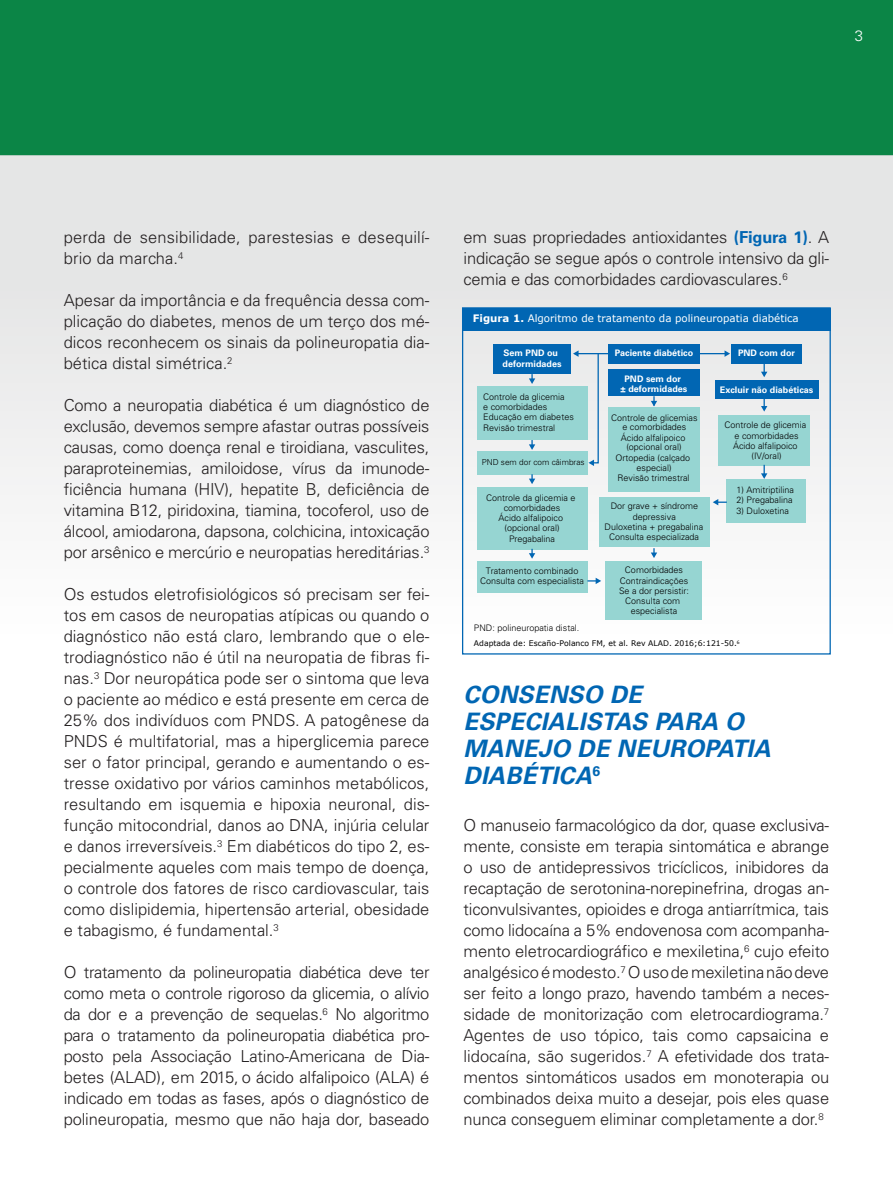
<style>
.page{position:relative;width:893px;height:1191px;background:#fff}
.page>*{position:absolute;margin:0;border:0;box-sizing:border-box;transform-origin:0 0}
.t1{font:italic 700 24px/27px "Univers LT Std";letter-spacing:.01em;color:#0166b3}
.t2{font:300 16.5px/21px "Univers LT Std";letter-spacing:-.01em;color:#231f20;text-align:justify}
.t3{font:300 16.5px/21px "Univers LT Std";letter-spacing:.01em;color:#231f20}
.t4{font:300 15px "Univers LT Std";color:#fff}
.t5{font:10.35px "Verdana";color:#fff}
.t6{font:300 9px/10.4px "Univers LT Std";color:#000001;text-align:center}
.t7{font:700 9px/10.4px "Univers LT Std";color:#fff}
.t8{font:300 8.25px "Univers LT Std";color:#000001}
.t9{font:7.65px "Verdana";color:#000001}
.s1{font-weight:700;color:#0166b3}
.s2{font-weight:700}
</style>
<div class="page">
<div style="left:0;top:0;width:893px;height:155px;background:#0b8546"></div>
<div style="left:0;top:155px;width:893px;height:493px;background:linear-gradient(to bottom,#dfe0e1,#fbfcfd)"></div>
<div style="left:477px;top:487px;width:110px;height:62px;background:#96d5d2"></div>
<div style="left:599px;top:497px;width:110px;height:50px;background:#96d5d2"></div>
<div style="left:605px;top:560px;width:97px;height:59px;background:#96d5d2"></div>
<div style="left:477px;top:561px;width:110px;height:31px;background:#96d5d2"></div>
<div style="left:493px;top:344px;width:78px;height:30px;background:#0166b3"></div>
<div style="left:608px;top:344px;width:92px;height:19px;background:#0166b3"></div>
<div style="left:608px;top:369px;width:92px;height:27px;background:#0166b3"></div>
<div style="left:608px;top:407px;width:92px;height:85px;background:#96d5d2"></div>
<div style="left:718px;top:415px;width:92px;height:50px;background:#96d5d2"></div>
<div style="left:726px;top:479px;width:80px;height:43px;background:#96d5d2"></div>
<div style="left:477px;top:386px;width:110px;height:54px;background:#96d5d2"></div>
<div style="left:477px;top:451px;width:110px;height:23px;background:#96d5d2"></div>
<div style="left:715px;top:380px;width:103px;height:19px;background:#0166b3"></div>
<div style="left:732px;top:344px;width:70px;height:19px;background:#0166b3"></div>
<div style="left:463px;top:308px;width:368px;height:23px;background:#0166b3"></div>
<svg style="left:529px;top:374px;width:6px;height:10px"></svg>
<svg style="left:529px;top:440px;width:6px;height:10px"></svg>
<svg style="left:529px;top:474px;width:6px;height:10px"></svg>
<svg style="left:529px;top:549px;width:6px;height:10px"></svg>
<svg style="left:651px;top:548px;width:6px;height:10px"></svg>
<svg style="left:587px;top:578px;width:14px;height:6px"></svg>
<hr style="left:578px;top:353px;width:31px;height:1px;background:#0166b3">
<svg style="left:573px;top:350px;width:6px;height:7px"></svg>
<svg style="left:700px;top:350px;width:30px;height:7px"></svg>
<svg style="left:588px;top:354px;width:11px;height:112px"></svg>
<svg style="left:761px;top:363px;width:6px;height:14px"></svg>
<svg style="left:761px;top:399px;width:6px;height:12px"></svg>
<svg style="left:761px;top:465px;width:6px;height:14px"></svg>
<svg style="left:713px;top:499px;width:14px;height:6px"></svg>
<svg style="left:651px;top:396px;width:6px;height:10px"></svg>
<p class="t4" style="left:855px;top:26px;width:10px">3</p>
<p class="t3" style="left:64px;top:227px;width:367px">perda de sensibilidade, parestesias e desequilí&shy;brio da marcha.<sup>4</sup></p>
<p class="t2" style="left:64px;top:290px;width:367px">Apesar da importância e da frequência dessa com&shy;plicação do diabetes, menos de um terço dos mé&shy;dicos reconhecem os sinais da polineuropatia dia&shy;bética distal simétrica.<sup>2</sup></p>
<p class="t2" style="left:64px;top:395px;width:367px">Como a neuropatia diabética é um diagnóstico de exclusão, devemos sempre afastar outras possíveis causas, como doença renal e tiroidiana, vasculites, paraproteinemias, amiloidose, vírus da imunode&shy;ficiência humana (HIV), hepatite B, deficiência de vitamina B12, piridoxina, tiamina, tocoferol, uso de álcool, amiodarona, dapsona, colchicina, intoxicação por arsênico e mercúrio e neuropatias hereditárias.<sup>3</sup></p>
<p class="t2" style="left:64px;top:584px;width:367px">Os estudos eletrofisiológicos só precisam ser fei&shy;tos em casos de neuropatias atípicas ou quando o diagnóstico não está claro, lembrando que o ele&shy;trodiagnóstico não é útil na neuropatia de fibras fi&shy;nas.<sup>3</sup> Dor neuropática pode ser o sintoma que leva o paciente ao médico e está presente em cerca de 25% dos indivíduos com PNDS. A patogênese da PNDS é multifatorial, mas a hiperglicemia parece ser o fator principal, gerando e aumentando o es&shy;tresse oxidativo por vários caminhos metabólicos, resultando em isquemia e hipoxia neuronal, dis&shy;função mitocondrial, danos ao DNA, injúria celular e danos irreversíveis.<sup>3</sup> Em diabéticos do tipo 2, es&shy;pecialmente aqueles com mais tempo de doença, o controle dos fatores de risco cardiovascular, tais como dislipidemia, hipertensão arterial, obesidade e tabagismo, é fundamental.<sup>3</sup></p>
<p class="t2" style="left:64px;top:962px;width:367px">O tratamento da polineuropatia diabética deve ter como meta o controle rigoroso da glicemia, o alívio da dor e a prevenção de sequelas.<sup>6</sup> No algoritmo para o tratamento da polineuropatia diabética pro&shy;posto pela Associação Latino-Americana de Dia&shy;betes (ALAD), em 2015, o ácido alfalipoico (ALA) é indicado em todas as fases, após o diagnóstico de polineuropatia, mesmo que não haja dor, baseado</p>
<p class="t2" style="left:463px;top:227px;width:367px">em suas propriedades antioxidantes <span class="s1">(Figura 1)</span>. A indicação se segue após o controle intensivo da gli&shy;cemia e das comorbidades cardiovasculares.<sup>6</sup></p>
<p class="t5" style="left:473px;top:312px;width:327px"><span class="s2">Figura 1.</span> Algoritmo de tratamento da polineuropatia diabética</p>
<p class="t7" style="left:503px;top:348px;width:60px">Sem PND ou deformidades</p>
<p class="t7" style="left:615px;top:348px;width:80px">Paciente diabético</p>
<p class="t7" style="left:738px;top:348px;width:58px">PND com dor</p>
<p class="t7" style="left:720px;top:385px;width:95px">Excluir não diabéticas</p>
<p class="t6" style="left:724px;top:420px;width:84px">Controle de glicemia e comorbidades<br>Ácido alfalipoico (IV/oral)</p>
<p class="t6" style="left:737px;top:485px;width:59px">1) Amitriptilina</p>
<p class="t6" style="left:737px;top:495px;width:58px">2) Pregabalina</p>
<p class="t6" style="left:737px;top:505px;width:54px">3) Duloxetina</p>
<p class="t7" style="left:621px;top:373px;width:68px;text-align:center">PND sem dor<br>± deformidades</p>
<p class="t6" style="left:611px;top:413px;width:88px;line-height:9px">Controle de glicemias e comorbidades</p>
<p class="t6" style="left:615px;top:432px;width:76px">Ácido alfalipoico (opcional oral)<br>Ortopedia (calçado especial)<br>Revisão trimestral</p>
<p class="t6" style="left:604px;top:501px;width:100px">Dor grave + síndrome depressiva<br>Duloxetina + pregabalina<br>Consulta especializada</p>
<p class="t6" style="left:619px;top:565px;width:72px">Comorbidades<br>Contraindicações<br>Se a dor persistir:<br>Consulta com especialista</p>
<p class="t6" style="left:483px;top:391px;width:92px;text-align:left">Controle da glicemia<br>e comorbidades<br>Educação em diabetes<br>Revisão trimestral</p>
<p class="t8" style="left:482px;top:457px;width:104px">PND sem dor com câimbras</p>
<p class="t6" style="left:486px;top:492px;width:91px">Controle da glicemia e comorbidades<br>Ácido alfalipoico (opcional oral)<br>Pregabalina</p>
<p class="t6" style="left:480px;top:566px;width:106px">Tratamento combinado<br>Consulta com especialista</p>
<p class="t6" style="left:474px;top:622px;width:107px">PND: polineuropatia distal.</p>
<p class="t9" style="left:474px;top:638px;width:267px">Adaptada de: Escaño-Polanco FM, et al. Rev ALAD. 2016;6:121-50.<sup>6</sup></p>
<h1 class="t1" style="left:463px;top:681px;width:309px">CONSENSO DE<br>ESPECIALISTAS PARA O<br>MANEJO DE NEUROPATIA<br>DIABÉTICA<sup>6</sup></h1>
<p class="t2" style="left:463px;top:815px;width:367px">O manuseio farmacológico da dor, quase exclusiva&shy;mente, consiste em terapia sintomática e abrange o uso de antidepressivos tricíclicos, inibidores da recaptação de serotonina-norepinefrina, drogas an&shy;ticonvulsivantes, opioides e droga antiarrítmica, tais como lidocaína a 5% endovenosa com acompanha&shy;mento eletrocardiográfico e mexiletina,<sup>6</sup> cujo efeito analgésico é modesto.<sup>7</sup> O uso de mexiletina não deve ser feito a longo prazo, havendo também a neces&shy;sidade de monitorização com eletrocardiograma.<sup>7<br></sup>Agentes de uso tópico, tais como capsaicina e lidocaína, são sugeridos.<sup>7</sup> A efetividade dos trata&shy;mentos sintomáticos usados em monoterapia ou combinados deixa muito a desejar, pois eles quase nunca conseguem eliminar completamente a dor.<sup>8</sup></p>
</div>
